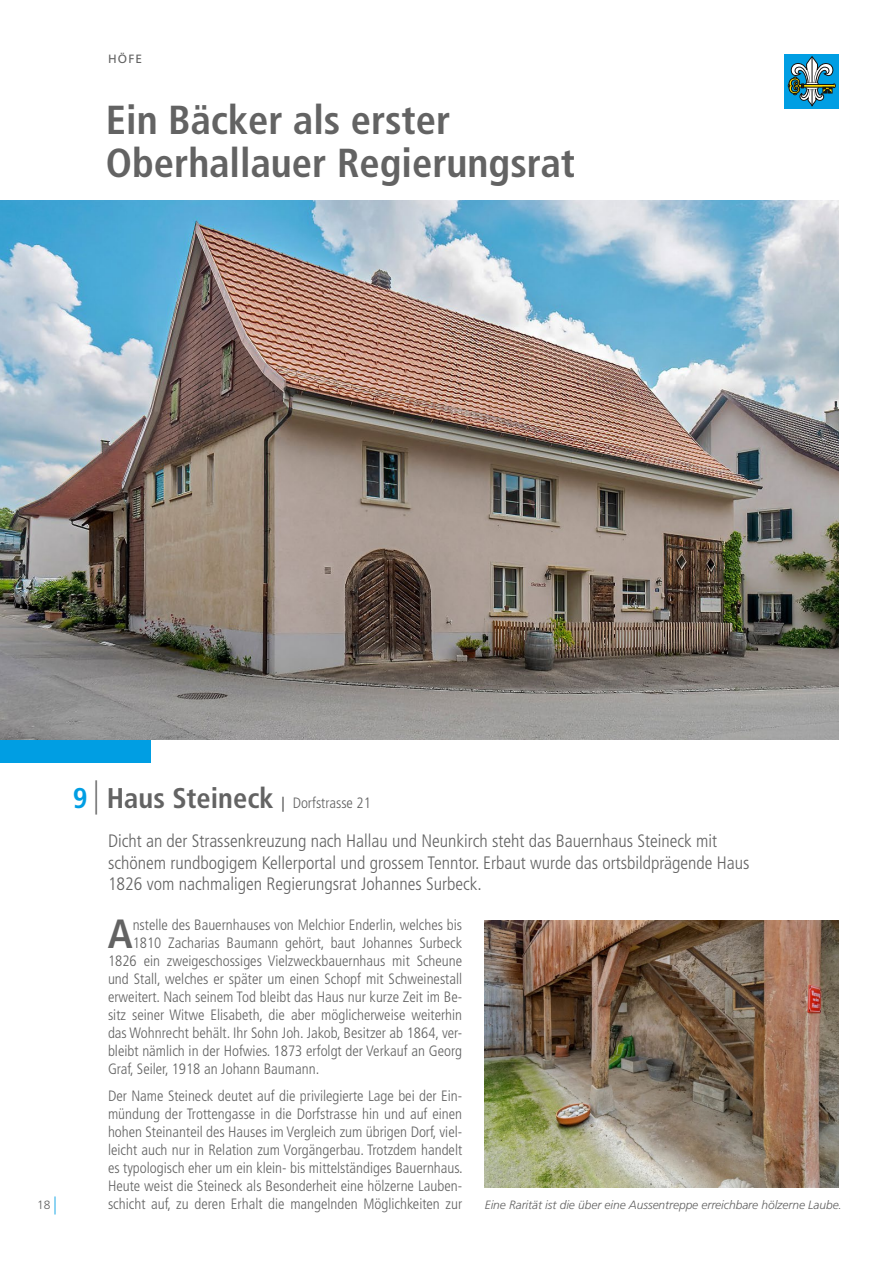
<style>
.page{position:relative;width:893px;height:1263px;background:#fff}
.page>*{position:absolute;margin:0;border:0;box-sizing:border-box;transform-origin:0 0}
.t1{font:700 condensed 40.8px "Frutiger";color:#636363}
.t2{font:700 condensed 40.5px/43.5px "Frutiger LT Std";color:#636363}
.t3{font:300 condensed 18px/21.6px "Frutiger LT Std";color:#636363}
.t4{font:300 condensed 15px/18px "Frutiger";color:#636363;text-align:justify}
.t5{font:300 condensed 15px "Frutiger LT Std";color:#636363}
.t6{font:italic 300 12px "Frutiger LT Std";letter-spacing:-.005em;color:#636363}
.t7{font:12px "Frutiger";color:#636363}
.t8{font:300 12px "Frutiger LT Std";color:#636363}
.s1{font-size:18px;color:#009ee3}
.s2{font-weight:700;font-size:28.5px;color:#009ee3}
.s3{font-size:34.2px}
.s4{font-weight:700;font-size:28.5px}
.s5{font-weight:700}
</style>
<div class="page">
<img style="left:0;top:200px;width:839px;height:540px">
<div style="left:0;top:740px;width:151px;height:22px;background:#009ee3"></div>
<div style="left:785px;top:54px;width:54px;height:54px;background:#009ee3"></div>
<svg style="left:787px;top:56px;width:49px;height:50px"></svg>
<img style="left:485px;top:921px;width:354px;height:267px">
<p class="t7" style="left:108px;top:52px;width:36px">HÖFE</p>
<h2 class="t2" style="left:106px;top:98px;width:471px">Ein Bäcker als erster<br>Oberhallauer Regierungsrat</h2>
<p class="t8" style="left:37px;top:1198px;width:21px">18 <span class="s1">|</span></p>
<p class="t5" style="left:73px;top:794px;width:300px"><span class="s2">9</span> <span class="s3">|</span> <span class="s4">Haus Steineck</span> <span class="s5">|</span> Dorfstrasse 21</p>
<p class="t3" style="left:108px;top:830px;width:643px">Dicht an der Strassenkreuzung nach Hallau und Neunkirch steht das Bauernhaus Steineck mit schönem rundbogigem Kellerportal und grossem Tenntor. Erbaut wurde das ortsbildprägende Haus<br>1826 vom nachmaligen Regierungsrat Johannes Surbeck.</p>
<h1 class="t1" style="left:108px;top:910px;width:26px">A</h1>
<p class="t4" style="left:133px;top:916px;width:331px">nstelle des Bauernhauses von Melchior Enderlin, welches bis</p>
<p class="t4" style="left:133px;top:934px;width:331px">1810 Zacharias Baumann gehört, baut Johannes Surbeck</p>
<p class="t4" style="left:108px;top:952px;width:356px">1826 ein zweigeschossiges Vielzweckbauernhaus mit Scheune</p>
<p class="t4" style="left:108px;top:970px;width:356px">und Stall, welches er später um einen Schopf mit Schweinestall</p>
<p class="t4" style="left:108px;top:988px;width:356px">erweitert. Nach seinem Tod bleibt das Haus nur kurze Zeit im Be-</p>
<p class="t4" style="left:108px;top:1006px;width:356px">sitz seiner Witwe Elisabeth, die aber möglicherweise weiterhin</p>
<p class="t4" style="left:108px;top:1024px;width:356px">das Wohnrecht behält. Ihr Sohn Joh. Jakob, Besitzer ab 1864, ver-</p>
<p class="t4" style="left:108px;top:1042px;width:356px">bleibt nämlich in der Hofwies. 1873 erfolgt der Verkauf an Georg</p>
<p class="t4" style="left:108px;top:1060px;width:213px">Graf, Seiler, 1918 an Johann Baumann.</p>
<p class="t4" style="left:108px;top:1087px;width:356px">Der Name Steineck deutet auf die privilegierte Lage bei der Ein&shy;mündung der Trottengasse in die Dorfstrasse hin und auf einen hohen Steinanteil des Hauses im Vergleich zum übrigen Dorf, viel&shy;leicht auch nur in Relation zum Vorgängerbau. Trotzdem handelt es typologisch eher um ein klein- bis mittelständiges Bauernhaus.<br>Heute weist die Steineck als Besonderheit eine hölzerne Lauben&shy;schicht auf, zu deren Erhalt die mangelnden Möglichkeiten zur</p>
<p class="t6" style="left:485px;top:1198px;width:359px">Eine Rarität ist die über eine Aussentreppe erreichbare hölzerne Laube.</p>
</div>
